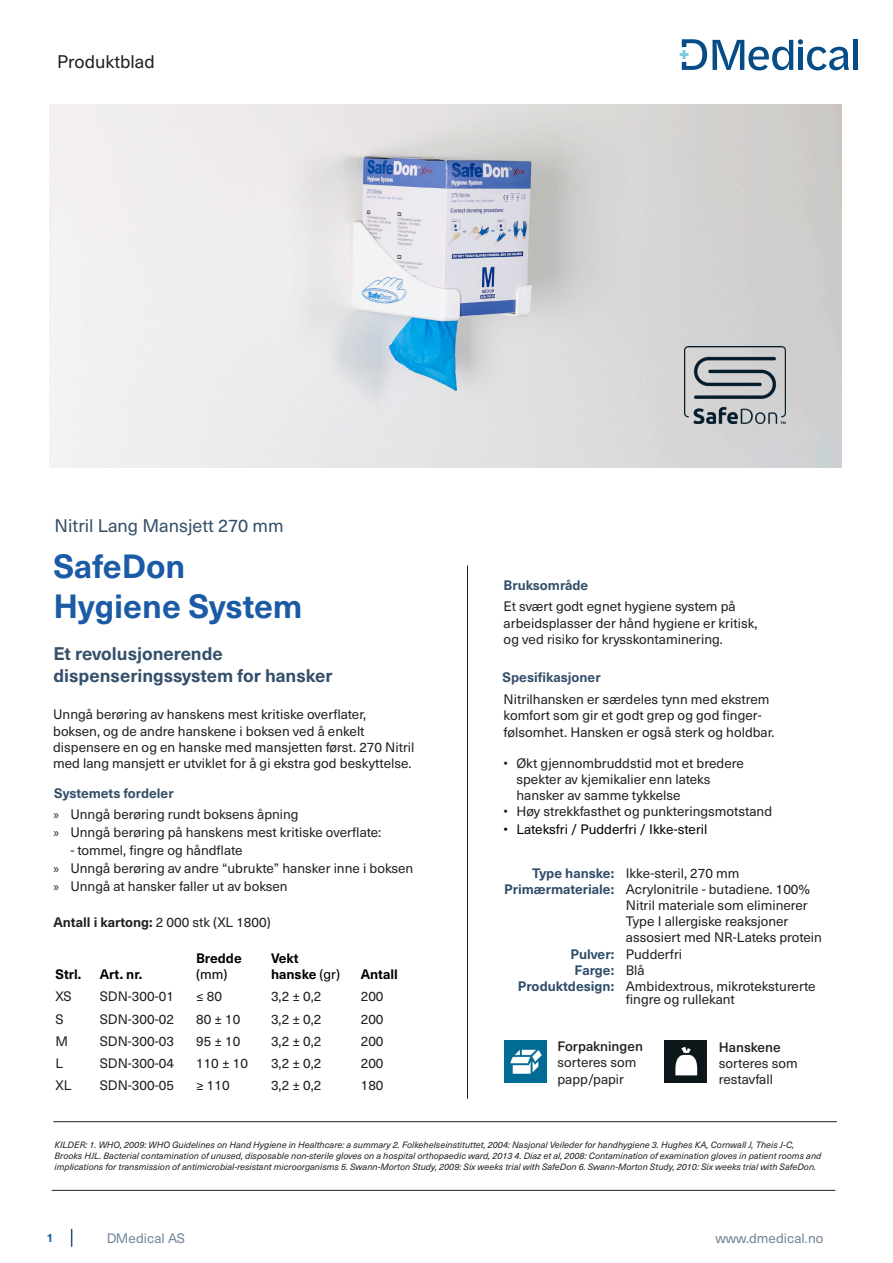
<style>
.page{position:relative;width:893px;height:1263px;background:#fff}
.page>*{position:absolute;margin:0;border:0;box-sizing:border-box;transform-origin:0 0}
.Hovedoverskrift_Dark{font:700 33px "Neue Haas Unica W1 G";color:#1b5ba6}
.Underoversrkfit_9{font:700 18px/21.6px "Neue Haas Unica W1 G";color:#334f69}
.Underoverskrift_12{font:18px "Neue Haas Unica W1 G";color:#334f69}
.t1{font:18px "Neue Haas Unica W1 G";color:#231f20}
.t2{font:13.5px/16.2px "Neue Haas Unica W1 G";color:#231f20}
.t3{font:700 13.5px "Neue Haas Unica W1 G";color:#304d69}
.t4{font:700 13.5px/16.2px "Neue Haas Unica W1 G";color:#000001}
.t5{font:13.5px "Neue Haas Unica W1 G";color:#000}
.t6{font:700 13.5px "Neue Haas Unica W1 G";color:#231f20}
.Underoverskrift_12-2{font:700 13.5px "Neue Haas Unica W1 G";color:#334f69}
.t7{font:500 13.5px "Neue Haas Unica W1 G";color:#231f20}
.Underoversrkfit_9-2{font:700 13.5px "Neue Haas Unica W1 G";color:#334f69}
.t8{font:13.5px "Neue Haas Unica W1 G";color:#304d69}
.t9{font:13.5px "Neue Haas Unica W1 G";color:#334f69}
.t10{font:700 12px "Neue Haas Unica W1 G";color:#1c5ca7}
.Kilder_7pkt{font:italic 9px/10.8px "Neue Haas Unica W1 G";color:#231f20}
.s1{font-family:"Myriad Pro"}
.s2{font-weight:400}
</style>
<div class="page">
<hr style="left:467px;top:565px;width:1px;height:534px;background:#231f20">
<hr style="left:53px;top:1121px;width:784px;height:1px;background:#231f20">
<hr style="left:52px;top:1190px;width:783px;height:1px;background:#231f20">
<img style="left:504px;top:1041px;width:42px;height:42px">
<img style="left:664px;top:1041px;width:42px;height:42px">
<svg style="left:71px;top:1229px;width:1px;height:18px"></svg>
<hr style="left:853px;top:40px;width:4px;height:30px;background:#064d87">
<svg style="left:680px;top:39px;width:169px;height:31px"></svg>
<img style="left:50px;top:105px;width:791px;height:362px">
<img style="left:685px;top:347px;width:100px;height:77px">
<h2 class="t1" style="left:57px;top:48px;width:99px">Produktblad</h2>
<p class="Underoverskrift_12" style="left:55px;top:512px;width:230px">Nitril Lang Mansjett 270 mm</p>
<p class="Hovedoverskrift_Dark" style="left:54px;top:541px;width:133px">SafeDon</p>
<p class="Hovedoverskrift_Dark" style="left:54px;top:581px;width:250px">Hygiene System</p>
<p class="Underoversrkfit_9" style="left:53px;top:641px;width:281px">Et revolusjonerende dispenseringssystem for hansker</p>
<p class="t2" style="left:53px;top:706px;width:315px">Unngå berøring av hanskens mest kritiske overflater,</p>
<p class="t2" style="left:53px;top:722px;width:313px">boksen, og de andre hanskene i boksen ved å enkelt</p>
<p class="t2" style="left:53px;top:738px;width:363px">dispensere en og en hanske med mansjetten først. 270 Nitril med lang mansjett er utviklet for å gi ekstra god beskyttelse.</p>
<p class="Underoversrkfit_9-2" style="left:54px;top:783px;width:121px">Systemets fordeler</p>
<p class="t2" style="left:53px;top:805px;width:247px"><span class="s1">»</span> Unngå berøring rundt boksens åpning</p>
<p class="t2" style="left:53px;top:823px;width:329px"><span class="s1">»</span> Unngå berøring på hanskens mest kritiske overflate:</p>
<p class="t2" style="left:70px;top:841px;width:174px">- tommel, fingre og håndflate</p>
<p class="t2" style="left:53px;top:859px;width:362px"><span class="s1">»</span> Unngå berøring av andre “ubrukte” hansker inne i boksen</p>
<p class="t2" style="left:53px;top:877px;width:236px"><span class="s1">»</span> Unngå at hansker faller ut av boksen</p>
<p class="t6" style="left:54px;top:912px;width:219px">Antall i kartong: <span class="s2">2 000 stk (XL 1800)</span></p>
<p class="t4" style="left:56px;top:965px;width:27px">Strl.</p>
<p class="t4" style="left:100px;top:965px;width:44px">Art. nr.</p>
<p class="t4" style="left:196px;top:949px;width:47px">Bredde <span class="s2">(mm)</span></p>
<p class="t4" style="left:271px;top:949px;width:29px">Vekt</p>
<p class="t4" style="left:271px;top:965px;width:70px">hanske <span class="s2">(gr)</span></p>
<p class="t4" style="left:361px;top:965px;width:39px">Antall</p>
<p class="t2" style="left:56px;top:987px;width:18px">XS</p>
<p class="t2" style="left:100px;top:987px;width:76px">SDN-300-01</p>
<p class="t2" style="left:196px;top:987px;width:27px">≤ 80</p>
<p class="t2" style="left:271px;top:987px;width:52px">3,2 ± 0,2</p>
<p class="t2" style="left:361px;top:987px;width:24px">200</p>
<p class="t2" style="left:56px;top:1010px;width:10px">S</p>
<p class="t2" style="left:100px;top:1010px;width:76px">SDN-300-02</p>
<p class="t2" style="left:196px;top:1010px;width:46px">80 ± 10</p>
<p class="t2" style="left:271px;top:1010px;width:52px">3,2 ± 0,2</p>
<p class="t2" style="left:361px;top:1010px;width:24px">200</p>
<p class="t2" style="left:56px;top:1032px;width:14px">M</p>
<p class="t2" style="left:100px;top:1032px;width:76px">SDN-300-03</p>
<p class="t2" style="left:196px;top:1032px;width:46px">95 ± 10</p>
<p class="t2" style="left:271px;top:1032px;width:52px">3,2 ± 0,2</p>
<p class="t2" style="left:361px;top:1032px;width:24px">200</p>
<p class="t2" style="left:56px;top:1054px;width:9px">L</p>
<p class="t2" style="left:100px;top:1054px;width:76px">SDN-300-04</p>
<p class="t2" style="left:196px;top:1054px;width:53px">110 ± 10</p>
<p class="t2" style="left:271px;top:1054px;width:52px">3,2 ± 0,2</p>
<p class="t2" style="left:361px;top:1054px;width:24px">200</p>
<p class="t2" style="left:56px;top:1077px;width:17px">XL</p>
<p class="t2" style="left:100px;top:1077px;width:76px">SDN-300-05</p>
<p class="t2" style="left:196px;top:1077px;width:35px">≥ 110</p>
<p class="t2" style="left:271px;top:1077px;width:52px">3,2 ± 0,2</p>
<p class="t2" style="left:361px;top:1077px;width:24px">180</p>
<p class="Underoverskrift_12-2" style="left:504px;top:574px;width:86px">Bruksområde</p>
<p class="t2" style="left:504px;top:598px;width:256px">Et svært godt egnet hygiene system på arbeidsplasser der hånd hygiene er kritisk, og ved risiko for krysskontaminering.</p>
<p class="Underoverskrift_12-2" style="left:503px;top:667px;width:100px">Spesifikasjoner</p>
<p class="t2" style="left:504px;top:690px;width:267px">Nitrilhansken er særdeles tynn med ekstrem komfort som gir et godt grep og god finger-</p>
<p class="t2" style="left:504px;top:723px;width:273px">følsomhet. Hansken er også sterk og holdbar.</p>
<p class="t2" style="left:516px;top:754px;width:229px;text-indent:-13px">• Økt gjennombruddstid mot et bredere spekter av kjemikalier enn lateks hansker av samme tykkelse</p>
<p class="t2" style="left:504px;top:803px;width:270px">• Høy strekkfasthet og punkteringsmotstand</p>
<p class="t5" style="left:504px;top:820px;width:205px">• Lateksfri / Pudderfri / Ikke-steril</p>
<p class="t3" style="left:532px;top:862px;width:84px">Type hanske:</p>
<p class="t3" style="left:504px;top:879px;width:111px">Primærmateriale:</p>
<p class="t3" style="left:570px;top:944px;width:45px">Pulver:</p>
<p class="t3" style="left:575px;top:960px;width:41px">Farge:</p>
<p class="t3" style="left:518px;top:976px;width:98px">Produktdesign:</p>
<p class="t2" style="left:626px;top:864px;width:115px">Ikke-steril, 270 mm</p>
<p class="t2" style="left:626px;top:880px;width:186px">Acrylonitrile - butadiene. 100%</p>
<p class="t2" style="left:626px;top:896px;width:184px">Nitril materiale som eliminerer<br>Type I allergiske reaksjoner</p>
<p class="t2" style="left:626px;top:929px;width:198px">assosiert med NR-Lateks protein</p>
<p class="t2" style="left:626px;top:945px;width:58px">Pudderfri</p>
<p class="t2" style="left:626px;top:961px;width:20px">Blå</p>
<p class="t2" style="left:626px;top:979px;width:191px;line-height:13.2px">Ambidextrous, mikroteksturerte fingre og rullekant</p>
<p class="t7" style="left:557px;top:1036px;width:87px">Forpakningen</p>
<p class="t2" style="left:557px;top:1054px;width:80px">sorteres som papp/papir</p>
<p class="t7" style="left:719px;top:1037px;width:63px">Hanskene</p>
<p class="t2" style="left:719px;top:1054px;width:80px">sorteres som restavfall</p>
<p class="Kilder_7pkt" style="left:55px;top:1139px;width:741px">KILDER: 1. WHO, 2009: WHO Guidelines on Hand Hygiene in Healthcare: a summary 2. Folkehelseinstituttet, 2004: Nasjonal Veileder for handhygiene 3. Hughes KA, Cornwall J, Theis J-C,</p>
<p class="Kilder_7pkt" style="left:55px;top:1149px;width:768px">Brooks HJL. Bacterial contamination of unused, disposable non-sterile gloves on a hospital orthopaedic ward, 2013 4. Diaz et al, 2008: Contamination of examination gloves in patient rooms and implications for transmission of antimicrobial-resistant microorganisms 5. Swann-Morton Study, 2009: Six weeks trial with SafeDon 6. Swann-Morton Study, 2010: Six weeks trial with SafeDon.</p>
<p class="t10" style="left:46px;top:1228px;width:9px">1</p>
<p class="t9" style="left:106px;top:1228px;width:80px">DMedical AS</p>
<p class="t8" style="left:715px;top:1228px;width:109px">www.dmedical.no</p>
</div>
